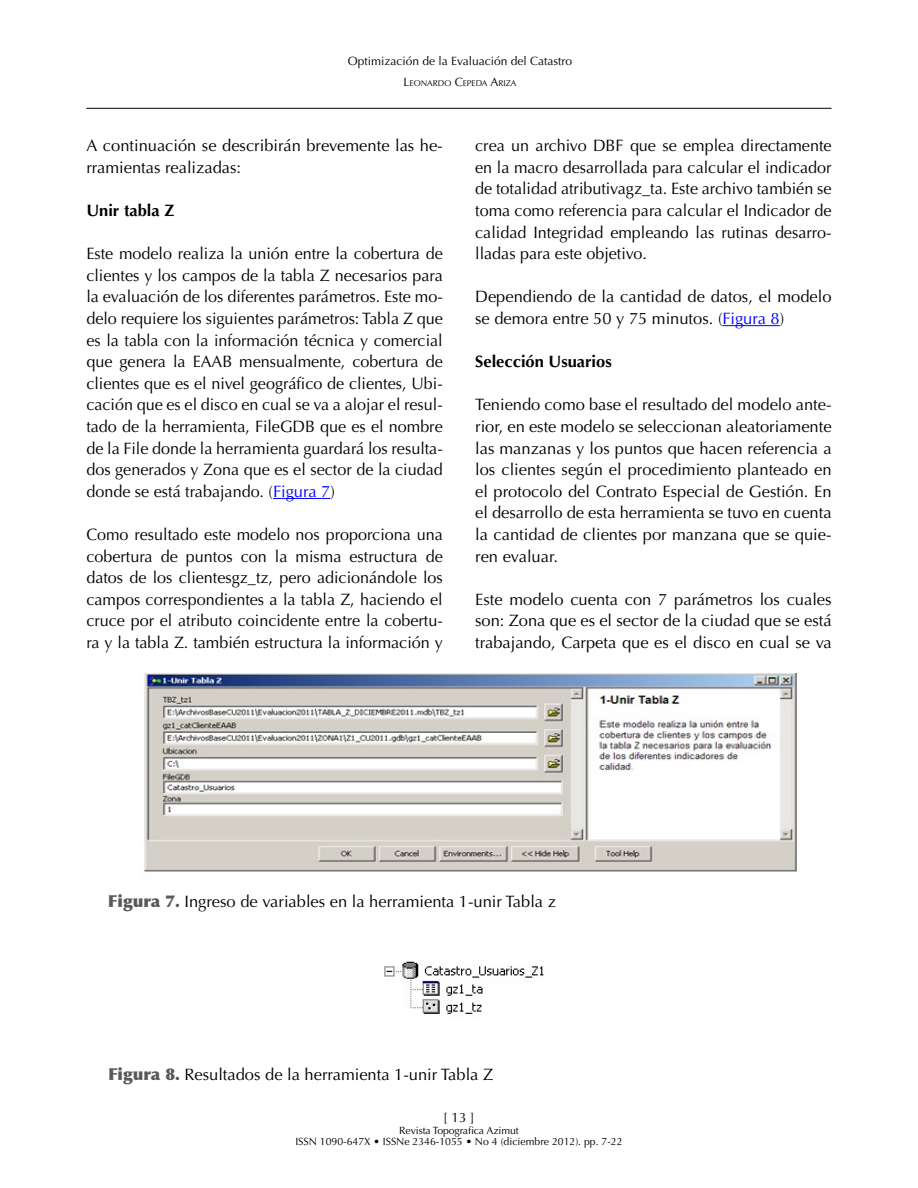
<style>
.page{position:relative;width:918px;height:1188px;background:#fff}
.page>*{position:absolute;margin:0;border:0;box-sizing:border-box;transform-origin:0 0}
.t1{font:16.5px/21.6px "Optima LT Std";color:#000;text-align:justify}
.t2{font:700 16.5px "Optima LT Std";color:#000}
.t3{font:13.5px "Optima LT Std";color:#000}
.t4{font:12px "Optima LT Std";color:#000}
.t5{font:10.5px/10.8px "Optima LT Std";color:#000;text-align:center}
.t6{font:8.4px "Optima LT Std";color:#000}
.s1{font-size:12px}
.s2{color:#00f}
.s3{font-weight:900;color:#58595b}
</style>
<div class="page">
<hr style="left:86px;top:108px;width:746px;height:1px;background:#000">
<hr style="left:273px;top:498px;width:57px;height:1px;background:#00f">
<hr style="left:723px;top:325px;width:57px;height:1px;background:#00f">
<img style="left:142px;top:673px;width:655px;height:199px">
<img style="left:384px;top:961px;width:160px;height:53px">
<p class="t4" style="left:348px;top:54px;width:226px">Optimización de la Evaluación del Catastro</p>
<p class="t6" style="left:404px;top:79px;width:115px"><span class="s1">L</span>EONARDO <span class="s1">C</span>EPEDA <span class="s1">A</span>RIZA</p>
<p class="t1" style="left:86px;top:135px;width:358px">A continuación se describirán brevemente las he&shy;rramientas realizadas:</p>
<p class="t2" style="left:86px;top:201px;width:90px">Unir tabla Z</p>
<p class="t1" style="left:86px;top:243px;width:358px">Este modelo realiza la unión entre la cobertura de clientes y los campos de la tabla Z necesarios para la evaluación de los diferentes parámetros. Este mo&shy;delo requiere los siguientes parámetros: Tabla Z que es la tabla con la información técnica y comercial que genera la EAAB mensualmente, cobertura de clientes que es el nivel geográfico de clientes, Ubi&shy;cación que es el disco en cual se va a alojar el resul&shy;tado de la herramienta, FileGDB que es el nombre de la File donde la herramienta guardará los resulta&shy;dos generados y Zona que es el sector de la ciudad donde se está trabajando. (<span class="s2">Figura 7</span>)</p>
<p class="t1" style="left:86px;top:524px;width:358px">Como resultado este modelo nos proporciona una cobertura de puntos con la misma estructura de datos de los clientesgz_tz, pero adicionándole los campos correspondientes a la tabla Z, haciendo el cruce por el atributo coincidente entre la cobertu&shy;ra y la tabla Z. también estructura la información y</p>
<p class="t1" style="left:475px;top:135px;width:358px">crea un archivo DBF que se emplea directamente en la macro desarrollada para calcular el indicador de totalidad atributivagz_ta. Este archivo también se toma como referencia para calcular el Indicador de calidad Integridad empleando las rutinas desarro&shy;lladas para este objetivo.</p>
<p class="t1" style="left:475px;top:286px;width:358px">Dependiendo de la cantidad de datos, el modelo se demora entre 50 y 75 minutos. (<span class="s2">Figura 8</span>)</p>
<p class="t2" style="left:475px;top:352px;width:138px">Selección Usuarios</p>
<p class="t1" style="left:475px;top:394px;width:358px">Teniendo como base el resultado del modelo ante&shy;rior, en este modelo se seleccionan aleatoriamente las manzanas y los puntos que hacen referencia a los clientes según el procedimiento planteado en el protocolo del Contrato Especial de Gestión. En el desarrollo de esta herramienta se tuvo en cuenta la cantidad de clientes por manzana que se quie&shy;ren evaluar.</p>
<p class="t1" style="left:475px;top:589px;width:358px">Este modelo cuenta con 7 parámetros los cuales son: Zona que es el sector de la ciudad que se está trabajando, Carpeta que es el disco en cual se va</p>
<p class="t1" style="left:108px;top:891px;width:450px"><span class="s3">Figura 7.</span> Ingreso de variables en la herramienta 1-unir Tabla z</p>
<p class="t1" style="left:108px;top:1064px;width:387px"><span class="s3">Figura 8.</span> Resultados de la herramienta 1-unir Tabla Z</p>
<p class="t3" style="left:443px;top:1110px;width:33px">[ 13 ]</p>
<p class="t5" style="left:295px;top:1125px;width:329px">Revista Topografica Azimut<br>ISSN 1090-647X • ISSNe 2346-1055 • No 4 (diciembre 2012). pp. 7-22</p>
</div>
